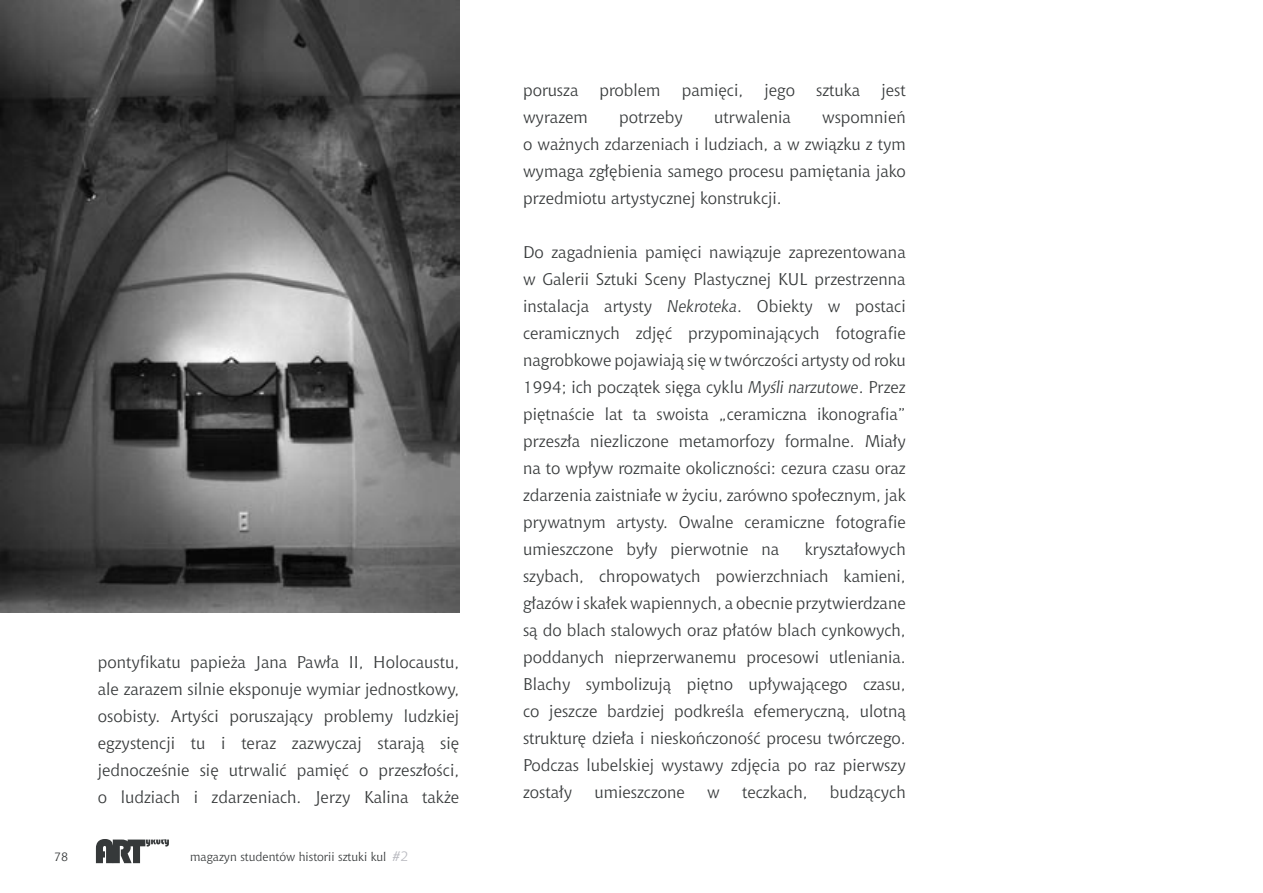
<style>
.page{position:relative;width:1263px;height:893px;background:#fff}
.page>*{position:absolute;margin:0;border:0;box-sizing:border-box;transform-origin:0 0}
.t1{font:16.5px/27px "Chianti PL";color:#36393a;text-align:justify}
.t2{font:13.5px "Chianti PL";color:#b9bac0}
.t3{font:12px "Chianti PL";color:#36393a}
.s1{font-style:italic}
</style>
<div class="page">
<img style="left:0;top:0;width:459px;height:612px">
<svg style="left:96px;top:839px;width:73px;height:24px"></svg>
<p class="t1" style="left:98px;top:648px;width:363px">pontyfikatu papieża Jana Pawła II, Holocaustu, ale zarazem silnie eksponuje wymiar jednostkowy, osobisty. Artyści poruszający problemy ludzkiej egzystencji tu i teraz zazwyczaj starają się jednocześnie się utrwalić pamięć o przeszłości, o ludziach i zdarzeniach. Jerzy Kalina także</p>
<p class="t3" style="left:54px;top:849px;width:16px">78</p>
<p class="t3" style="left:190px;top:849px;width:198px">magazyn studentów historii sztuki kul</p>
<p class="t2" style="left:392px;top:847px;width:17px">#2</p>
<p class="t1" style="left:523px;top:77px;width:57px">porusza</p>
<p class="t1" style="left:599px;top:77px;width:63px">problem</p>
<p class="t1" style="left:682px;top:77px;width:63px">pamięci,</p>
<p class="t1" style="left:764px;top:77px;width:32px">jego</p>
<p class="t1" style="left:816px;top:77px;width:46px">sztuka</p>
<p class="t1" style="left:881px;top:77px;width:26px">jest</p>
<p class="t1" style="left:523px;top:104px;width:66px">wyrazem</p>
<p class="t1" style="left:619px;top:104px;width:65px">potrzeby</p>
<p class="t1" style="left:714px;top:104px;width:78px">utrwalenia</p>
<p class="t1" style="left:523px;top:104px;width:384px;text-indent:299px">wspomnień o ważnych zdarzeniach i ludziach, a w związku z tym wymaga zgłębienia samego procesu pamiętania jako przedmiotu artystycznej konstrukcji.</p>
<p class="t1" style="left:523px;top:239px;width:384px">Do zagadnienia pamięci nawiązuje zaprezentowana w Galerii Sztuki Sceny Plastycznej KUL przestrzenna instalacja artysty <span class="s1">Nekroteka</span>. Obiekty w postaci ceramicznych zdjęć przypominających fotografie nagrobkowe pojawiają się w twórczości artysty od roku 1994; ich początek sięga cyklu <span class="s1">Myśli narzutowe</span>. Przez piętnaście lat ta swoista „ceramiczna ikonografia” przeszła niezliczone metamorfozy formalne. Miały na to wpływ rozmaite okoliczności: cezura czasu oraz zdarzenia zaistniałe w życiu, zarówno społecznym, jak prywatnym artysty. Owalne ceramiczne fotografie umieszczone były pierwotnie na</p>
<p class="t1" style="left:523px;top:536px;width:384px;text-indent:282px">kryształowych szybach, chropowatych powierzchniach kamieni, głazów i skałek wapiennych, a obecnie przytwierdzane są do blach stalowych oraz płatów blach cynkowych, poddanych nieprzerwanemu procesowi utleniania.<br>Blachy symbolizują piętno upływającego czasu, co jeszcze bardziej podkreśla efemeryczną, ulotną strukturę dzieła i nieskończoność procesu twórczego.<br>Podczas lubelskiej wystawy zdjęcia po raz pierwszy zostały</p>
<p class="t1" style="left:594px;top:779px;width:92px">umieszczone</p>
<p class="t1" style="left:707px;top:779px;width:14px">w</p>
<p class="t1" style="left:742px;top:779px;width:67px">teczkach,</p>
<p class="t1" style="left:830px;top:779px;width:77px">budzących</p>
</div>
